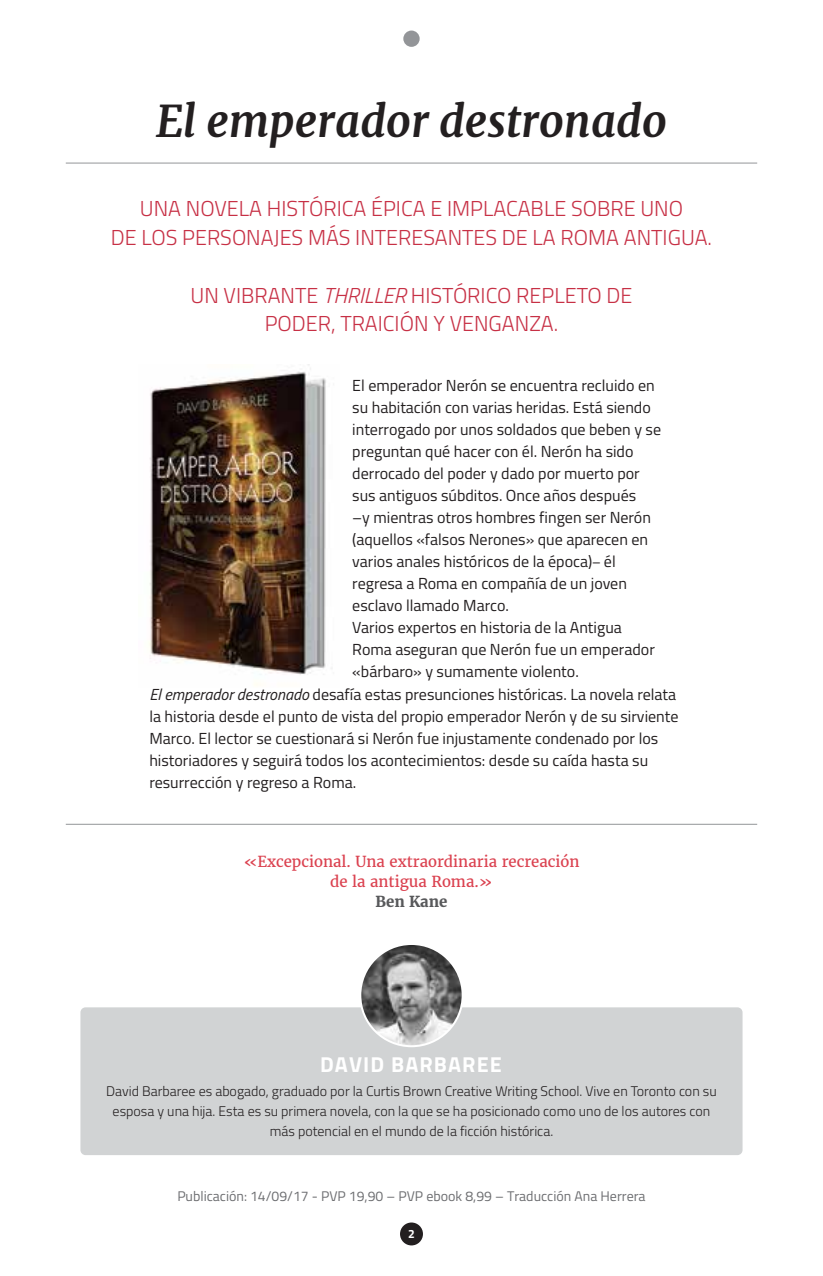
<style>
.page{position:relative;width:823px;height:1276px;background:#fff}
.page>*{position:absolute;margin:0;border:0;box-sizing:border-box;transform-origin:0 0}
.t1{font:italic 700 43.2px "Merriweather";color:#231f20}
.t2{font:300 21.6px/28.8px "Titillium";color:#c73045;text-align:center}
.t3{font:700 21.6px "Titillium";letter-spacing:.05em;color:#fff}
.t4{font:16px "Titillium";color:#231f20}
.t5{font:15px/20px "Merriweather";color:#db4250;text-align:center}
.t6{font:700 15px "Merriweather";color:#58595b}
.t7{font:300 14px/20px "Titillium";color:#231f20;text-align:center}
.t8{font:14px "Titillium";color:#6d6e71}
.t9{font:700 12px "Titillium";color:#fff}
.s1{font-style:italic}
.s2{font-family:"Myriad Pro"}
</style>
<div class="page">
<div style="left:80px;top:1007px;width:662px;height:148px;background:#d1d3d4;border-radius:5px"></div>
<div style="left:400px;top:1222px;width:22px;height:23px;background:#231f20;border-radius:50%"></div>
<hr style="left:66px;top:163px;width:690px;height:1px;background:#939598">
<div style="left:403px;top:31px;width:16px;height:16px;background:#939598;border-radius:50%"></div>
<img style="left:360px;top:944px;width:102px;height:102px;border-radius:51px">
<div style="left:359px;top:943px;width:104px;height:104px;border:2px solid #fff;border-radius:50%"></div>
<img style="left:149px;top:368px;width:183px;height:318px">
<hr style="left:66px;top:824px;width:690px;height:1px;background:#939598">
<h1 class="t1" style="left:156px;top:95px;width:512px">El emperador destronado</h1>
<h2 class="t2" style="left:111px;top:193px;width:602px">UNA NOVELA HISTÓRICA ÉPICA E IMPLACABLE SOBRE UNO<br>DE LOS PERSONAJES MÁS INTERESANTES DE LA ROMA ANTIGUA.</h2>
<h2 class="t2" style="left:190px;top:280px;width:443px">UN VIBRANTE <span class="s1">THRILLER</span> HISTÓRICO REPLETO DE<br>PODER, TRAICIÓN Y VENGANZA.</h2>
<p class="t4" style="left:352px;top:373px;width:304px">El emperador Nerón se encuentra recluido en</p>
<p class="t4" style="left:352px;top:395px;width:300px">su habitación con varias heridas. Está siendo</p>
<p class="t4" style="left:352px;top:417px;width:310px">interrogado por unos soldados que beben y se</p>
<p class="t4" style="left:352px;top:439px;width:282px">preguntan qué hacer con él. Nerón ha sido</p>
<p class="t4" style="left:352px;top:461px;width:289px">derrocado del poder y dado por muerto por</p>
<p class="t4" style="left:352px;top:483px;width:285px">sus antiguos súbditos. Once años después</p>
<p class="t4" style="left:352px;top:505px;width:300px">–y mientras otros hombres fingen ser Nerón</p>
<p class="t4" style="left:352px;top:527px;width:297px">(aquellos «falsos Nerones» que aparecen en</p>
<p class="t4" style="left:352px;top:549px;width:265px">varios anales históricos de la época)<span class="s2">–</span> él</p>
<p class="t4" style="left:352px;top:571px;width:276px">regresa a Roma en compañía de un joven</p>
<p class="t4" style="left:352px;top:593px;width:158px">esclavo llamado Marco.</p>
<p class="t4" style="left:352px;top:615px;width:271px">Varios expertos en historia de la Antigua</p>
<p class="t4" style="left:352px;top:637px;width:304px">Roma aseguran que Nerón fue un emperador</p>
<p class="t4" style="left:352px;top:659px;width:228px">«bárbaro» y sumamente violento.</p>
<p class="t4" style="left:149px;top:682px;width:528px"><span class="s1">El emperador destronado</span> desafía estas presunciones históricas. La novela relata</p>
<p class="t4" style="left:149px;top:704px;width:530px">la historia desde el punto de vista del propio emperador Nerón y de su sirviente</p>
<p class="t4" style="left:149px;top:726px;width:510px">Marco. El lector se cuestionará si Nerón fue injustamente condenado por los</p>
<p class="t4" style="left:149px;top:748px;width:500px">historiadores y seguirá todos los acontecimientos: desde su caída hasta su</p>
<p class="t4" style="left:149px;top:770px;width:208px">resurrección y regreso a Roma.</p>
<p class="t5" style="left:243px;top:852px;width:337px">«Excepcional. Una extraordinaria recreación de la antigua Roma.»</p>
<p class="t6" style="left:375px;top:892px;width:73px">Ben Kane</p>
<h2 class="t3" style="left:320px;top:1048px;width:183px">DAVID BARBAREE</h2>
<p class="t7" style="left:106px;top:1080px;width:611px">David Barbaree es abogado, graduado por la Curtis Brown Creative Writing School. Vive en Toronto con su esposa y una hija. Esta es su primera novela, con la que se ha posicionado como uno de los autores con más potencial en el mundo de la ficción histórica.</p>
<p class="t8" style="left:177px;top:1186px;width:469px">Publicación: 14/09/17 - PVP 19,90 – PVP ebook 8,99 – Traducción Ana Herrera</p>
<p class="t9" style="left:408px;top:1224px;width:8px">2</p>
</div>
